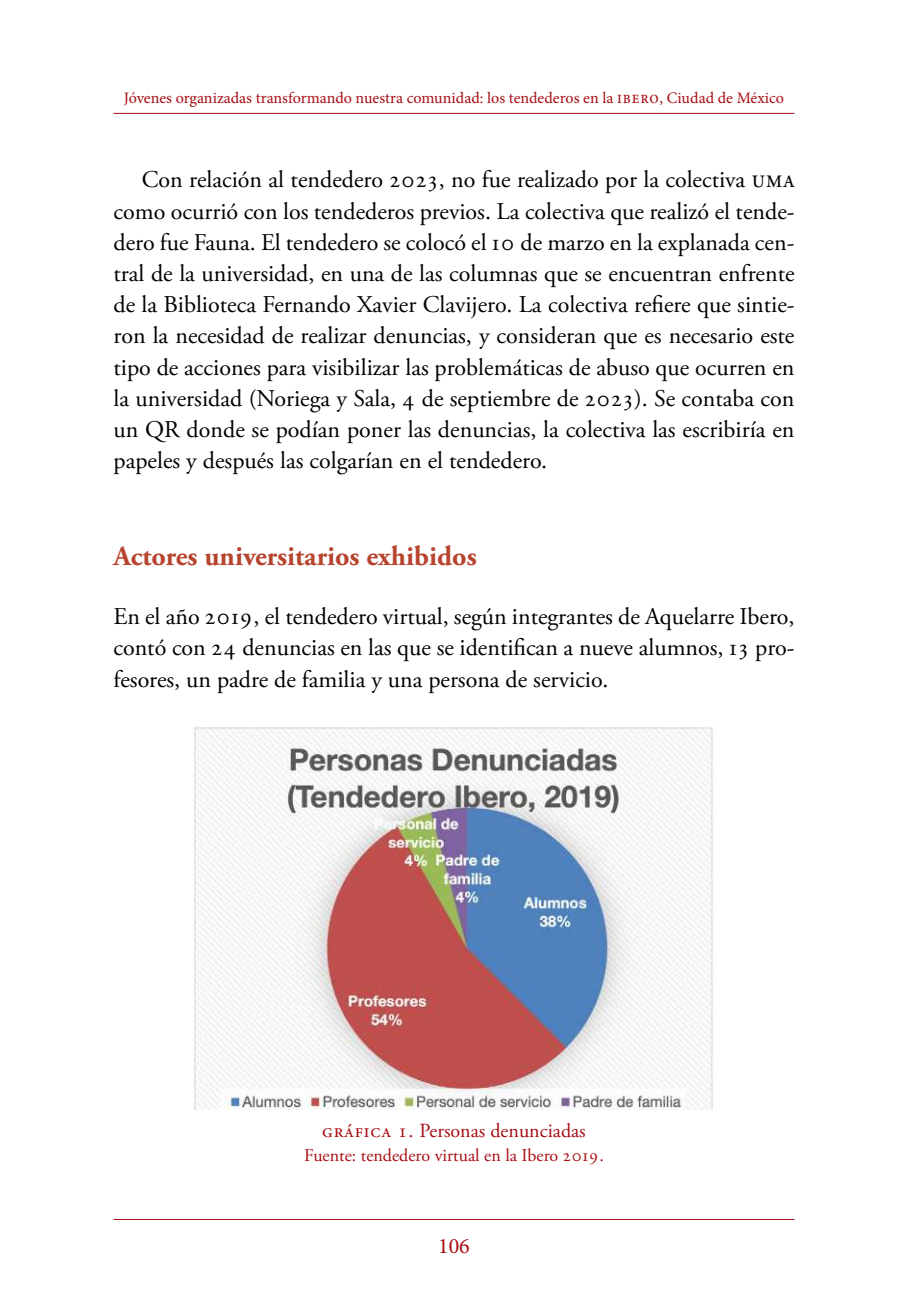
<style>
.page{position:relative;width:908px;height:1304px;background:#fff}
.page>*{position:absolute;margin:0;border:0;box-sizing:border-box;transform-origin:0 0}
.t1{font:700 28px "Adobe Garamond Pro";color:#b7442e}
.t2{font:24px/31.2px "Adobe Garamond Pro";color:#000;text-align:justify}
.t3{font:22px "Minion Pro";color:#a70e13}
.t4{font:20px "Adobe Garamond Pro";color:#a70e13}
.t5{font:18px "Adobe Garamond Pro";color:#a70e13}
.t6{font:16px "Minion Pro";color:#a70e13}
.s1{font-size:17.6px}
.s2{font-family:"Adobe Garamond Exp"}
.s3{font-size:26.4px}
</style>
<div class="page">
<hr style="left:113px;top:113px;width:681px;height:1px;background:#a70e13">
<hr style="left:113px;top:1219px;width:681px;height:1px;background:#a70e13">
<img style="left:194px;top:727px;width:519px;height:383px">
<p class="t6" style="left:124px;top:87px;width:661px">Jóvenes organizadas transformando nuestra comunidad: los tendederos en la <span class="s1">IBERO</span>, Ciudad de México</p>
<p class="t2" style="left:113px;top:165px;width:682px;text-indent:28px">Con relación al tendedero <span class="s2">2023</span>, no fue realizado por la colectiva <span class="s3">UMA </span>como ocurrió con los tendederos previos. La colectiva que realizó el tende&shy;dero fue Fauna. El tendedero se colocó el <span class="s2">10</span> de marzo en la explanada cen&shy;tral de la universidad, en una de las columnas que se encuentran enfrente de la Biblioteca Fernando Xavier Clavijero. La colectiva refiere que sintie&shy;ron la necesidad de realizar denuncias, y consideran que es necesario este tipo de acciones para visibilizar las problemáticas de abuso que ocurren en la universidad (Noriega y Sala, <span class="s2">4</span> de septiembre de <span class="s2">2023</span>). Se contaba con un QR donde se podían poner las denuncias, la colectiva las escribiría en papeles y después las colgarían en el tendedero.</p>
<p class="t1" style="left:113px;top:540px;width:364px">Actores universitarios exhibidos</p>
<p class="t2" style="left:113px;top:602px;width:682px">En el año <span class="s2">2019</span>, el tendedero virtual, según integrantes de Aquelarre Ibero, contó con <span class="s2">24</span> denuncias en las que se identifican a nueve alumnos, <span class="s2">13</span> pro&shy;fesores, un padre de familia y una persona de servicio.</p>
<p class="t4" style="left:322px;top:1119px;width:265px">Gráfica 1. Personas denunciadas</p>
<p class="t5" style="left:304px;top:1145px;width:301px">Fuente: tendedero virtual en la Ibero <span class="s2">2019</span>.</p>
<p class="t3" style="left:438px;top:1231px;width:33px">106</p>
</div>
